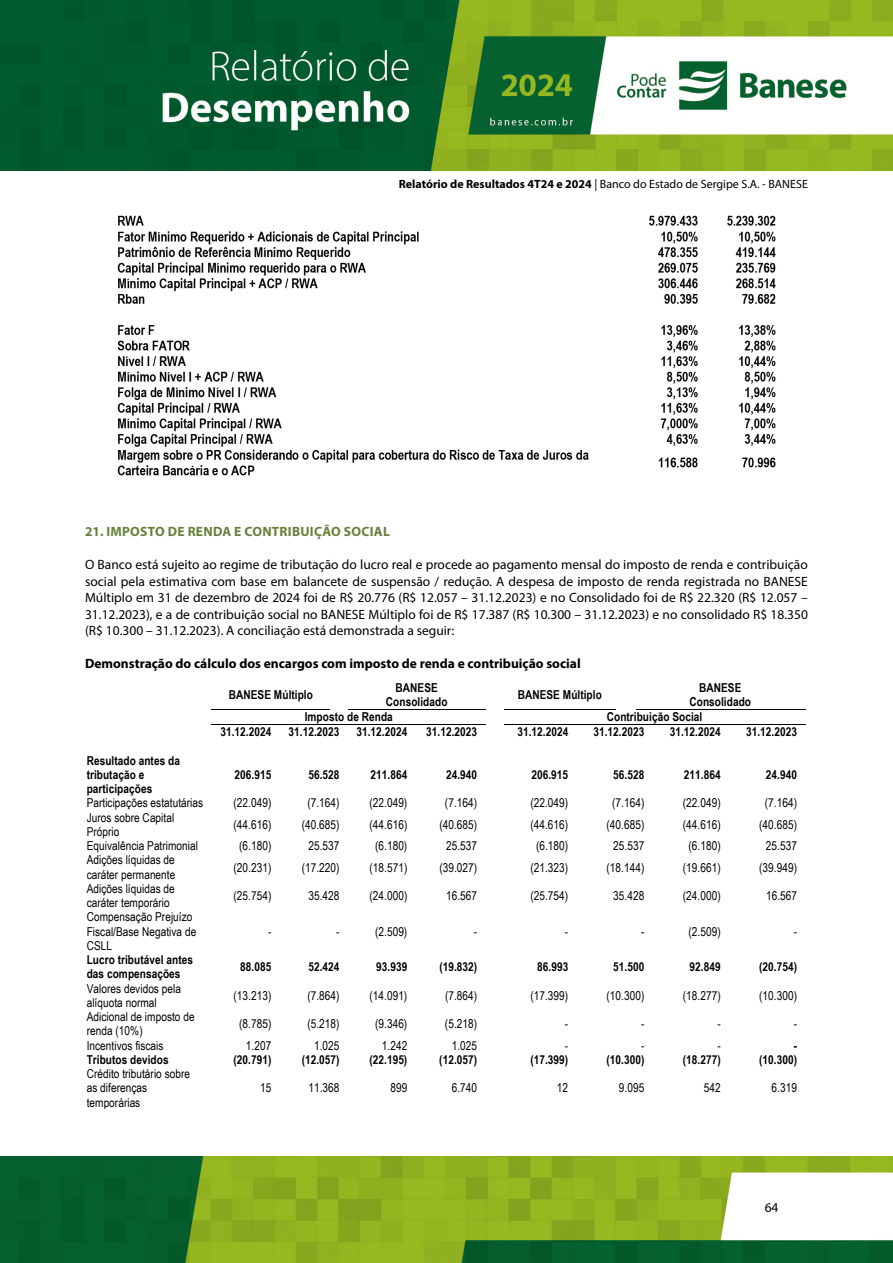
<style>
.page{position:relative;width:893px;height:1263px;background:#fff}
.page>*{position:absolute;margin:0;border:0;box-sizing:border-box;transform-origin:0 0}
.t1{font:13.5px/16.5px "Myriad Pro";color:#000;text-align:justify}
.t2{font:700 13.5px "Myriad Pro";color:#000}
.t3{font:700 13.5px "Myriad Pro";letter-spacing:.02em;color:#66813c}
.t4{font:12.3px/14.1px "Arial Narrow";letter-spacing:.005em;color:#000}
.t5{font:700 12.3px/14.1px "Arial Narrow";letter-spacing:.005em;color:#000;text-align:center}
.t6{font:12px "Myriad Pro";color:#000}
.s1{font-weight:700}
</style>
<div class="page">
<img style="left:0;top:1156px;width:893px;height:107px">
<img style="left:0;top:0;width:893px;height:170px">
<img style="left:117px;top:215px;width:659px;height:261px">
<hr style="left:212px;top:709px;width:118px;height:1px;background:#000">
<hr style="left:348px;top:709px;width:137px;height:1px;background:#000">
<hr style="left:504px;top:709px;width:111px;height:1px;background:#000">
<hr style="left:636px;top:709px;width:169px;height:1px;background:#000">
<hr style="left:212px;top:724px;width:68px;height:1px;background:#000">
<hr style="left:281px;top:724px;width:67px;height:1px;background:#000">
<hr style="left:349px;top:724px;width:67px;height:1px;background:#000">
<hr style="left:417px;top:724px;width:68px;height:1px;background:#000">
<hr style="left:504px;top:724px;width:73px;height:1px;background:#000">
<hr style="left:577px;top:724px;width:76px;height:1px;background:#000">
<hr style="left:653px;top:724px;width:76px;height:1px;background:#000">
<hr style="left:730px;top:724px;width:75px;height:1px;background:#000">
<p class="t6" style="left:399px;top:176px;width:411px"><span class="s1">Relatório de Resultados 4T24 e 2024</span> | Banco do Estado de Sergipe S.A. - BANESE</p>
<p class="t3" style="left:85px;top:523px;width:306px">21. IMPOSTO DE RENDA E CONTRIBUIÇÃO SOCIAL</p>
<p class="t1" style="left:85px;top:556px;width:724px">O Banco está sujeito ao regime de tributação do lucro real e procede ao pagamento mensal do imposto de renda e contribuição social pela estimativa com base em balancete de suspensão / redução. A despesa de imposto de renda registrada no BANESE Múltiplo em 31 de dezembro de 2024 foi de R$ 20.776 (R$ 12.057 – 31.12.2023) e no Consolidado foi de R$ 22.320 (R$ 12.057 – 31.12.2023), e a de contribuição social no BANESE Múltiplo foi de R$ 17.387 (R$ 10.300 – 31.12.2023) e no consolidado R$ 18.350 (R$ 10.300 – 31.12.2023). A conciliação está demonstrada a seguir:</p>
<p class="t2" style="left:85px;top:655px;width:497px">Demonstração do cálculo dos encargos com imposto de renda e contribuição social</p>
<p class="t5" style="left:229px;top:687px;width:86px">BANESE Múltiplo</p>
<p class="t5" style="left:386px;top:679px;width:63px;line-height:14.5px">BANESE<br>Consolidado</p>
<p class="t5" style="left:518px;top:687px;width:86px">BANESE Múltiplo</p>
<p class="t5" style="left:689px;top:679px;width:63px;line-height:14.5px">BANESE<br>Consolidado</p>
<p class="t5" style="left:305px;top:709px;width:90px">Imposto de Renda</p>
<p class="t5" style="left:607px;top:709px;width:97px">Contribuição Social</p>
<p class="t5" style="left:220px;top:724px;width:52px">31.12.2024</p>
<p class="t5" style="left:289px;top:724px;width:52px">31.12.2023</p>
<p class="t5" style="left:356px;top:724px;width:52px">31.12.2024</p>
<p class="t5" style="left:426px;top:724px;width:52px">31.12.2023</p>
<p class="t5" style="left:517px;top:724px;width:52px">31.12.2024</p>
<p class="t5" style="left:593px;top:724px;width:52px">31.12.2023</p>
<p class="t5" style="left:670px;top:724px;width:52px">31.12.2024</p>
<p class="t5" style="left:746px;top:724px;width:52px">31.12.2023</p>
<p class="t5" style="left:87px;top:753px;width:95px;text-align:left">Resultado antes da tributação e participações</p>
<p class="t5" style="left:235px;top:767px;width:38px">206.915</p>
<p class="t5" style="left:308px;top:767px;width:33px">56.528</p>
<p class="t5" style="left:371px;top:767px;width:38px">211.864</p>
<p class="t5" style="left:446px;top:767px;width:33px">24.940</p>
<p class="t5" style="left:531px;top:767px;width:38px">206.915</p>
<p class="t5" style="left:613px;top:767px;width:33px">56.528</p>
<p class="t5" style="left:684px;top:767px;width:38px">211.864</p>
<p class="t5" style="left:766px;top:767px;width:33px">24.940</p>
<p class="t4" style="left:87px;top:795px;width:118px">Participações estatutárias</p>
<p class="t4" style="left:234px;top:795px;width:39px">(22.049)</p>
<p class="t4" style="left:307px;top:795px;width:34px">(7.164)</p>
<p class="t4" style="left:369px;top:795px;width:39px">(22.049)</p>
<p class="t4" style="left:445px;top:795px;width:34px">(7.164)</p>
<p class="t4" style="left:530px;top:795px;width:39px">(22.049)</p>
<p class="t4" style="left:612px;top:795px;width:34px">(7.164)</p>
<p class="t4" style="left:683px;top:795px;width:39px">(22.049)</p>
<p class="t4" style="left:765px;top:795px;width:34px">(7.164)</p>
<p class="t4" style="left:87px;top:810px;width:89px">Juros sobre Capital<br>Próprio</p>
<p class="t4" style="left:234px;top:817px;width:39px">(44.616)</p>
<p class="t4" style="left:302px;top:817px;width:39px">(40.685)</p>
<p class="t4" style="left:369px;top:817px;width:39px">(44.616)</p>
<p class="t4" style="left:439px;top:817px;width:39px">(40.685)</p>
<p class="t4" style="left:530px;top:817px;width:39px">(44.616)</p>
<p class="t4" style="left:606px;top:817px;width:39px">(40.685)</p>
<p class="t4" style="left:683px;top:817px;width:39px">(44.616)</p>
<p class="t4" style="left:759px;top:817px;width:39px">(40.685)</p>
<p class="t4" style="left:87px;top:838px;width:113px">Equivalência Patrimonial</p>
<p class="t4" style="left:239px;top:838px;width:34px">(6.180)</p>
<p class="t4" style="left:308px;top:838px;width:33px">25.537</p>
<p class="t4" style="left:375px;top:838px;width:34px">(6.180)</p>
<p class="t4" style="left:446px;top:838px;width:33px">25.537</p>
<p class="t4" style="left:536px;top:838px;width:34px">(6.180)</p>
<p class="t4" style="left:613px;top:838px;width:33px">25.537</p>
<p class="t4" style="left:688px;top:838px;width:34px">(6.180)</p>
<p class="t4" style="left:766px;top:838px;width:33px">25.537</p>
<p class="t4" style="left:87px;top:852px;width:90px;line-height:14.5px">Adições líquidas de caráter permanente</p>
<p class="t4" style="left:234px;top:860px;width:39px">(20.231)</p>
<p class="t4" style="left:302px;top:860px;width:39px">(17.220)</p>
<p class="t4" style="left:369px;top:860px;width:39px">(18.571)</p>
<p class="t4" style="left:439px;top:860px;width:39px">(39.027)</p>
<p class="t4" style="left:530px;top:860px;width:39px">(21.323)</p>
<p class="t4" style="left:606px;top:860px;width:39px">(18.144)</p>
<p class="t4" style="left:683px;top:860px;width:39px">(19.661)</p>
<p class="t4" style="left:759px;top:860px;width:39px">(39.949)</p>
<p class="t4" style="left:87px;top:881px;width:90px">Adições líquidas de caráter temporário</p>
<p class="t4" style="left:234px;top:888px;width:39px">(25.754)</p>
<p class="t4" style="left:308px;top:888px;width:33px">35.428</p>
<p class="t4" style="left:369px;top:888px;width:39px">(24.000)</p>
<p class="t4" style="left:446px;top:888px;width:33px">16.567</p>
<p class="t4" style="left:530px;top:888px;width:39px">(25.754)</p>
<p class="t4" style="left:613px;top:888px;width:33px">35.428</p>
<p class="t4" style="left:683px;top:888px;width:39px">(24.000)</p>
<p class="t4" style="left:766px;top:888px;width:33px">16.567</p>
<p class="t4" style="left:87px;top:909px;width:111px">Compensação Prejuízo<br>Fiscal/Base Negativa de<br>CSLL</p>
<p class="t4" style="left:268px;top:924px;width:5px">-</p>
<p class="t4" style="left:336px;top:924px;width:5px">-</p>
<p class="t4" style="left:375px;top:924px;width:34px">(2.509)</p>
<p class="t4" style="left:474px;top:924px;width:5px">-</p>
<p class="t4" style="left:565px;top:924px;width:5px">-</p>
<p class="t4" style="left:641px;top:924px;width:5px">-</p>
<p class="t4" style="left:688px;top:924px;width:34px">(2.509)</p>
<p class="t4" style="left:794px;top:924px;width:5px">-</p>
<p class="t5" style="left:87px;top:952px;width:108px;text-align:left">Lucro tributável antes das compensações</p>
<p class="t5" style="left:240px;top:959px;width:33px">88.085</p>
<p class="t5" style="left:308px;top:959px;width:33px">52.424</p>
<p class="t5" style="left:376px;top:959px;width:33px">93.939</p>
<p class="t5" style="left:439px;top:959px;width:39px">(19.832)</p>
<p class="t5" style="left:537px;top:959px;width:33px">86.993</p>
<p class="t5" style="left:613px;top:959px;width:33px">51.500</p>
<p class="t5" style="left:690px;top:959px;width:33px">92.849</p>
<p class="t5" style="left:759px;top:959px;width:39px">(20.754)</p>
<p class="t4" style="left:87px;top:981px;width:96px">Valores devidos pela alíquota normal</p>
<p class="t4" style="left:234px;top:988px;width:39px">(13.213)</p>
<p class="t4" style="left:307px;top:988px;width:34px">(7.864)</p>
<p class="t4" style="left:369px;top:988px;width:39px">(14.091)</p>
<p class="t4" style="left:445px;top:988px;width:34px">(7.864)</p>
<p class="t4" style="left:530px;top:988px;width:39px">(17.399)</p>
<p class="t4" style="left:606px;top:988px;width:39px">(10.300)</p>
<p class="t4" style="left:683px;top:988px;width:39px">(18.277)</p>
<p class="t4" style="left:759px;top:988px;width:39px">(10.300)</p>
<p class="t4" style="left:87px;top:1009px;width:109px">Adicional de imposto de renda (10%)</p>
<p class="t4" style="left:239px;top:1016px;width:34px">(8.785)</p>
<p class="t4" style="left:307px;top:1016px;width:34px">(5.218)</p>
<p class="t4" style="left:375px;top:1016px;width:34px">(9.346)</p>
<p class="t4" style="left:445px;top:1016px;width:34px">(5.218)</p>
<p class="t4" style="left:565px;top:1016px;width:5px">-</p>
<p class="t4" style="left:641px;top:1016px;width:5px">-</p>
<p class="t4" style="left:717px;top:1016px;width:5px">-</p>
<p class="t4" style="left:794px;top:1016px;width:5px">-</p>
<p class="t4" style="left:87px;top:1038px;width:78px">Incentivos fiscais</p>
<p class="t4" style="left:246px;top:1038px;width:27px">1.207</p>
<p class="t4" style="left:314px;top:1038px;width:27px">1.025</p>
<p class="t4" style="left:382px;top:1038px;width:27px">1.242</p>
<p class="t4" style="left:452px;top:1038px;width:27px">1.025</p>
<p class="t4" style="left:565px;top:1038px;width:5px">-</p>
<p class="t4" style="left:641px;top:1038px;width:5px">-</p>
<p class="t4" style="left:717px;top:1038px;width:5px">-</p>
<p class="t5" style="left:794px;top:1038px;width:5px">-</p>
<p class="t5" style="left:87px;top:1052px;width:83px">Tributos devidos</p>
<p class="t5" style="left:234px;top:1052px;width:39px">(20.791)</p>
<p class="t5" style="left:302px;top:1052px;width:39px">(12.057)</p>
<p class="t5" style="left:369px;top:1052px;width:39px">(22.195)</p>
<p class="t5" style="left:439px;top:1052px;width:39px">(12.057)</p>
<p class="t5" style="left:530px;top:1052px;width:39px">(17.399)</p>
<p class="t5" style="left:606px;top:1052px;width:39px">(10.300)</p>
<p class="t5" style="left:683px;top:1052px;width:39px">(18.277)</p>
<p class="t5" style="left:759px;top:1052px;width:39px">(10.300)</p>
<p class="t4" style="left:87px;top:1066px;width:105px">Crédito tributário sobre as diferenças temporárias</p>
<p class="t4" style="left:260px;top:1080px;width:13px">15</p>
<p class="t4" style="left:308px;top:1080px;width:33px">11.368</p>
<p class="t4" style="left:390px;top:1080px;width:18px">899</p>
<p class="t4" style="left:452px;top:1080px;width:27px">6.740</p>
<p class="t4" style="left:557px;top:1080px;width:13px">12</p>
<p class="t4" style="left:619px;top:1080px;width:27px">9.095</p>
<p class="t4" style="left:704px;top:1080px;width:18px">542</p>
<p class="t4" style="left:772px;top:1080px;width:27px">6.319</p>
<p class="t1" style="left:765px;top:1199px;width:15px">64</p>
</div>
